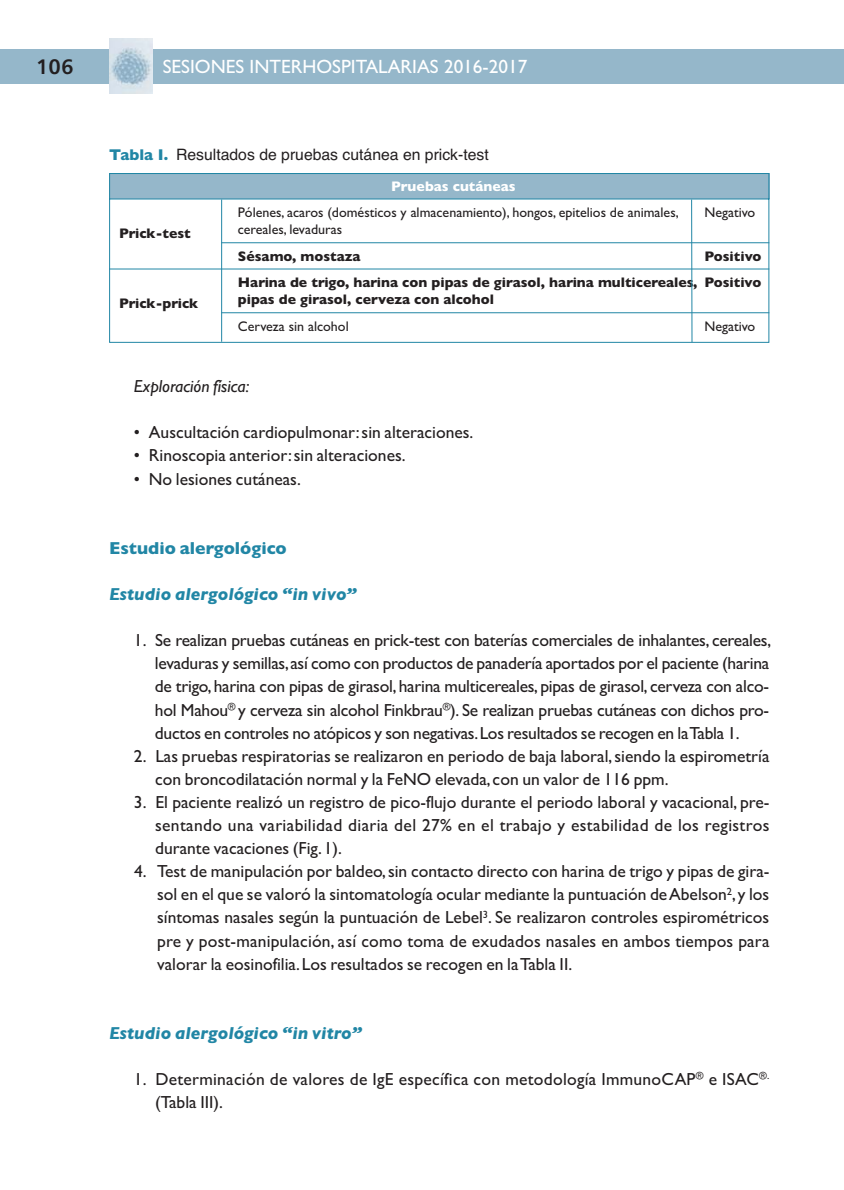
<style>
.page{position:relative;width:844px;height:1190px;background:#fff}
.page>*{position:absolute;margin:0;border:0;box-sizing:border-box;transform-origin:0 0}
.t1{font:21px "Humanist 777 BT Bold B";color:#231f20}
.t2{font:19.25px "Gill Sans";color:#fff}
.t3{font:17.5px/23.1px "Gill Sans";color:#231f20}
.t4{font:italic 700 17.5px "Gill Sans";color:#2186a5}
.t5{font:700 17.5px "Gill Sans";color:#2186a5}
.t6{font:italic 17.5px "Gill Sans";color:#231f20}
.t7{font:15.75px "Helvetica";color:#231f20}
.t8{font:700 14px/17.5px "Gill Sans";color:#231f20}
.t9{font:14px "Gill Sans";color:#231f20}
.t10{font:700 14px "Gill Sans";color:#fff}
.s1{font-family:"Gill Sans";font-weight:700;color:#2186a5}
</style>
<div class="page">
<hr style="left:843px;top:49px;width:1px;height:35px;background:#95b7ca">
<div style="left:0;top:49px;width:843px;height:35px;background:#95b7ca"></div>
<div style="left:109px;top:38px;width:44px;height:56px;background:#dde6ed"></div>
<img style="left:109px;top:47px;width:42px;height:41px">
<svg style="left:109px;top:173px;width:661px;height:170px"></svg>
<hr style="left:221px;top:242px;width:548px;height:1px;background:#2186a5">
<hr style="left:109px;top:269px;width:660px;height:1px;background:#2186a5">
<hr style="left:221px;top:312px;width:548px;height:1px;background:#2186a5">
<hr style="left:221px;top:199px;width:1px;height:143px;background:#2186a5">
<hr style="left:691px;top:200px;width:1px;height:142px;background:#2186a5">
<p class="t1" style="left:36px;top:53px;width:39px">106</p>
<p class="t2" style="left:163px;top:59px;width:366px">SESIONES INTERHOSPITALARIAS 2016-2017</p>
<p class="t7" style="left:109px;top:149px;width:381px"><span class="s1">Tabla I.</span> Resultados de pruebas cutánea en prick-test</p>
<p class="t10" style="left:391px;top:181px;width:126px">Pruebas cutáneas</p>
<p class="t8" style="left:119px;top:226px;width:73px">Prick-test</p>
<p class="t9" style="left:238px;top:207px;width:442px">Pólenes, acaros (domésticos y almacenamiento), hongos, epitelios de animales,</p>
<p class="t9" style="left:704px;top:207px;width:52px">Negativo</p>
<p class="t9" style="left:238px;top:225px;width:106px">cereales, levaduras</p>
<p class="t8" style="left:238px;top:249px;width:124px">Sésamo, mostaza</p>
<p class="t8" style="left:704px;top:249px;width:59px">Positivo</p>
<p class="t8" style="left:119px;top:296px;width:81px">Prick-prick</p>
<p class="t8" style="left:238px;top:275px;width:525px">Harina de trigo, harina con pipas de girasol, harina multicereales, Positivo pipas de girasol, cerveza con alcohol</p>
<p class="t9" style="left:238px;top:321px;width:112px">Cerveza sin alcohol</p>
<p class="t9" style="left:704px;top:321px;width:52px">Negativo</p>
<p class="t6" style="left:134px;top:380px;width:117px">Exploración física:</p>
<p class="t3" style="left:134px;top:423px;width:341px">• Auscultación cardiopulmonar: sin alteraciones.</p>
<p class="t3" style="left:134px;top:446px;width:273px">• Rinoscopia anterior: sin alteraciones.</p>
<p class="t3" style="left:134px;top:469px;width:168px">• No lesiones cutáneas.</p>
<p class="t5" style="left:109px;top:542px;width:179px">Estudio alergológico</p>
<p class="t4" style="left:109px;top:588px;width:249px">Estudio alergológico “in vivo”</p>
<p class="t3" style="left:155px;top:631px;width:617px;text-indent:-21px">1. Se realizan pruebas cutáneas en prick-test con baterías comerciales de inhalantes, cereales, levaduras y semillas, así como con productos de panadería aportados por el paciente (harina de trigo, harina con pipas de girasol, harina multicereales, pipas de girasol, cerveza con alco&shy;hol Mahou<sup>®</sup> y cerveza sin alcohol Finkbrau<sup>®</sup>). Se realizan pruebas cutáneas con dichos pro&shy;ductos en controles no atópicos y son negativas. Los resultados se recogen en la Tabla 1.</p>
<p class="t3" style="left:155px;top:746px;width:616px;text-indent:-21px">2. Las pruebas respiratorias se realizaron en periodo de baja laboral, siendo la espirometría con broncodilatación normal y la FeNO elevada, con un valor de 116 ppm.</p>
<p class="t3" style="left:155px;top:792px;width:616px;text-align:justify;text-indent:-21px">3. El paciente realizó un registro de pico-flujo durante el periodo laboral y vacacional, pre&shy;sentando una variabilidad diaria del 27% en el trabajo y estabilidad de los registros durante vacaciones (Fig. 1).</p>
<p class="t3" style="left:157px;top:862px;width:614px;text-align:justify;text-indent:-23px">4. Test de manipulación por baldeo, sin contacto directo con harina de trigo y pipas de gira&shy;sol en el que se valoró la sintomatología ocular mediante la puntuación de Abelson<sup>2</sup>, y los síntomas nasales según la puntuación de Lebel<sup>3</sup>. Se realizaron controles espirométricos pre y post-manipulación, así como toma de exudados nasales en ambos tiempos para valorar la eosinofilia. Los resultados se recogen en la Tabla II.</p>
<p class="t4" style="left:109px;top:1027px;width:254px">Estudio alergológico “in vitro”</p>
<p class="t3" style="left:155px;top:1070px;width:615px;text-indent:-21px">1. Determinación de valores de IgE específica con metodología ImmunoCAP<sup>®</sup> e ISAC<sup>®. </sup>(Tabla III).</p>
</div>
